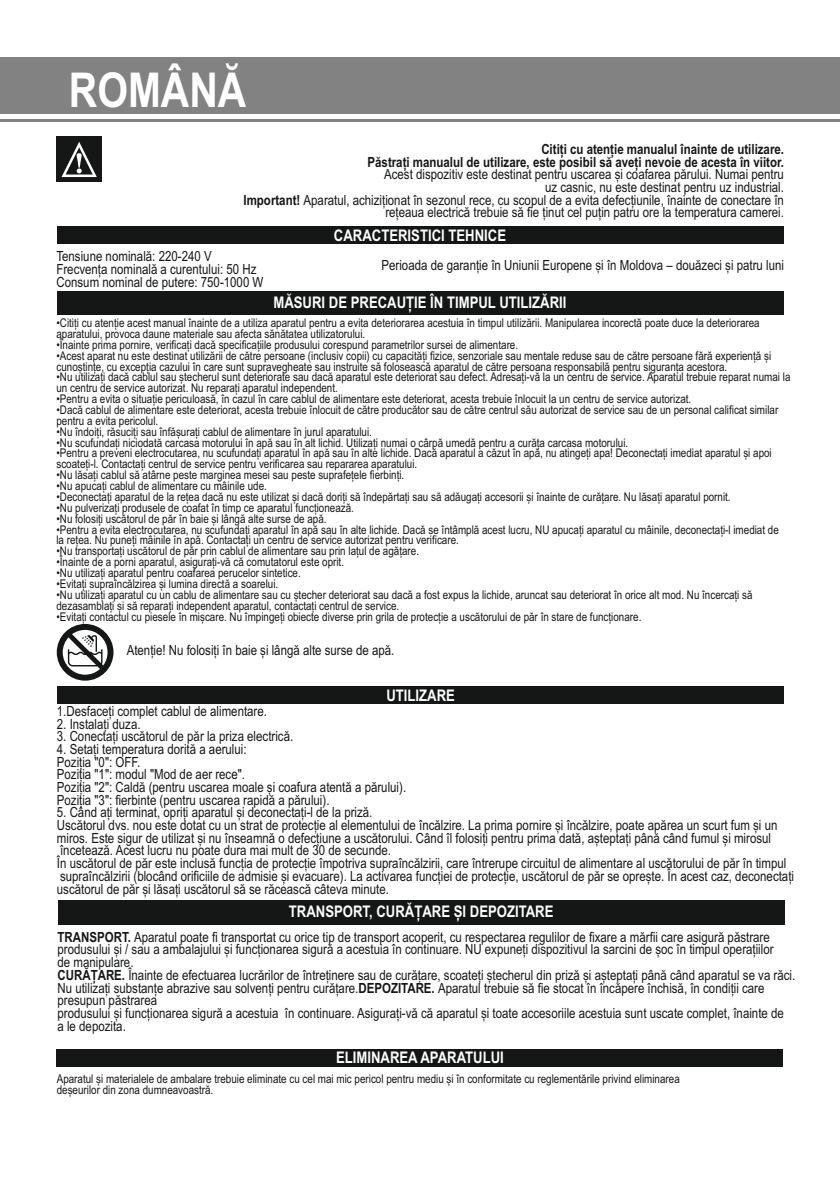
<style>
.page{position:relative;width:840px;height:1191px;background:#fff}
.page>*{position:absolute;margin:0;border:0;box-sizing:border-box;transform-origin:0 0}
.t1{font:700 48px "Arial Narrow";color:#fff}
.t2{font:700 16px "Arial Narrow";color:#fff}
.t3{font:14px/12.6px "Arial Narrow";color:#151616}
.t4{font:700 14px/12.8px "Arial Narrow";color:#151616;text-align:right}
.t5{font:700 14px "Arial Narrow";color:#fff}
.t6{font:12px/10.8px "Arial Narrow";color:#151616}
.s1{font-weight:700}
</style>
<div class="page">
<div style="left:56px;top:137px;width:46px;height:45px;background:#151616"></div>
<svg style="left:61px;top:142px;width:36px;height:35px"></svg>
<div style="left:0;top:57px;width:839px;height:56px;background:#818281"></div>
<hr style="left:0;top:119px;width:839px;height:3px;background:#818281">
<div style="left:57px;top:227px;width:725px;height:17px;background:#151616"></div>
<div style="left:57px;top:292px;width:725px;height:23px;background:#151616"></div>
<div style="left:57px;top:686px;width:726px;height:17px;background:#151616"></div>
<div style="left:58px;top:900px;width:725px;height:24px;background:#151616"></div>
<svg style="left:57px;top:624px;width:56px;height:56px"></svg>
<div style="left:57px;top:1049px;width:725px;height:17px;background:#151616"></div>
<h1 class="t1" style="left:67px;top:67px;width:179px">ROMÂNĂ</h1>
<p class="t4" style="left:367px;top:144px;width:418px">Citiți cu atenție manualul înainte de utilizare.<br>Păstrați manualul de utilizare, este posibil să aveți nevoie de acesta în viitor.</p>
<p class="t3" style="left:243px;top:169px;width:541px;text-align:right">Acest dispozitiv este destinat pentru uscarea și coafarea părului. Numai pentru<br>uz casnic, nu este destinat pentru uz industrial.<br><span class="s1">Important!</span> Aparatul, achiziționat în sezonul rece, cu scopul de a evita defecțiunile, înainte de conectare în rețeaua electrică trebuie să fie ținut cel puțin patru ore la temperatura camerei.</p>
<p class="t3" style="left:56px;top:251px;width:208px">Tensiune nominală: 220-240 V<br>Frecvența nominală a curentului: 50 Hz<br>Consum nominal de putere: 750-1000 W</p>
<h2 class="t2" style="left:273px;top:296px;width:294px">MĂSURI DE PRECAUȚIE ÎN TIMPUL UTILIZĂRII</h2>
<p class="t6" style="left:56px;top:318px;width:704px">• Citiți cu atenție acest manual înainte de a utiliza aparatul pentru a evita deteriorarea acestuia în timpul utilizării. Manipularea incorectă poate duce la deteriorarea aparatului, provoca daune materiale sau afecta sănătatea utilizatorului.</p>
<p class="t6" style="left:56px;top:340px;width:463px">• Înainte prima pornire, verificați dacă specificațiile produsului corespund parametrilor sursei de alimentare.</p>
<p class="t6" style="left:56px;top:351px;width:715px">• Acest aparat nu este destinat utilizării de către persoane (inclusiv copii) cu capacități fizice, senzoriale sau mentale reduse sau de către persoane fără experiență și cunoștințe, cu excepția cazului în care sunt supravegheate sau instruite să folosească aparatul de către persoana responsabilă pentru siguranța acestora.</p>
<p class="t6" style="left:56px;top:373px;width:735px">• Nu utilizați dacă cablul sau ștecherul sunt deteriorate sau dacă aparatul este deteriorat sau defect. Adresați-vă la un centru de service. Aparatul trebuie reparat numai la un centru de service autorizat. Nu reparați aparatul independent.</p>
<p class="t6" style="left:56px;top:394px;width:636px">• Pentru a evita o situație periculoasă, în cazul în care cablul de alimentare este deteriorat, acesta trebuie înlocuit la un centru de service autorizat.</p>
<p class="t6" style="left:56px;top:405px;width:723px">• Dacă cablul de alimentare este deteriorat, acesta trebuie înlocuit de către producător sau de către centrul său autorizat de service sau de un personal calificat similar pentru a evita pericolul.</p>
<p class="t6" style="left:56px;top:427px;width:317px">• Nu îndoiți, răsuciți sau înfășurați cablul de alimentare în jurul aparatului.</p>
<p class="t6" style="left:56px;top:438px;width:573px">• Nu scufundați niciodată carcasa motorului în apă sau în alt lichid. Utilizați numai o cârpă umedă pentru a curăța carcasa motorului.</p>
<p class="t6" style="left:56px;top:449px;width:716px">• Pentru a preveni electrocutarea, nu scufundați aparatul în apă sau în alte lichide. Dacă aparatul a căzut în apă, nu atingeți apa! Deconectați imediat aparatul și apoi scoateți-l. Contactați centrul de service pentru verificarea sau repararea aparatului.</p>
<p class="t6" style="left:56px;top:471px;width:349px">• Nu lăsați cablul să atârne peste marginea mesei sau peste suprafețele fierbinți.</p>
<p class="t6" style="left:56px;top:481px;width:212px">• Nu apucați cablul de alimentare cu mâinile ude.</p>
<p class="t6" style="left:56px;top:492px;width:675px">• Deconectați aparatul de la rețea dacă nu este utilizat și dacă doriți să îndepărtați sau să adăugați accesorii și înainte de curățare. Nu lăsați aparatul pornit.</p>
<p class="t6" style="left:56px;top:503px;width:299px">• Nu pulverizați produsele de coafat în timp ce aparatul funcționează.</p>
<p class="t6" style="left:56px;top:514px;width:271px">• Nu folosiți uscătorul de păr în baie și lângă alte surse de apă.</p>
<p class="t6" style="left:56px;top:525px;width:723px">• Pentru a evita electrocutarea, nu scufundați aparatul în apă sau în alte lichide. Dacă se întâmplă acest lucru, NU apucați aparatul cu mâinile, deconectați-l imediat de la rețea. Nu puneți mâinile în apă. Contactați un centru de service autorizat pentru verificare.</p>
<p class="t6" style="left:56px;top:547px;width:364px">• Nu transportați uscătorul de păr prin cablul de alimentare sau prin lațul de agățare.</p>
<p class="t6" style="left:56px;top:558px;width:289px">• Înainte de a porni aparatul, asigurați-vă că comutatorul este oprit.</p>
<p class="t6" style="left:56px;top:568px;width:246px">• Nu utilizați aparatul pentru coafarea perucelor sintetice.</p>
<p class="t6" style="left:56px;top:579px;width:223px">• Evitați supraîncălzirea și lumina directă a soarelui.</p>
<p class="t6" style="left:56px;top:590px;width:697px">• Nu utilizați aparatul cu un cablu de alimentare sau cu ștecher deteriorat sau dacă a fost expus la lichide, aruncat sau deteriorat în orice alt mod. Nu încercați să dezasamblați și să reparați independent aparatul, contactați centrul de service.</p>
<p class="t6" style="left:56px;top:612px;width:586px">• Evitați contactul cu piesele în mișcare. Nu împingeți obiecte diverse prin grila de protecție a uscătorului de păr în stare de funcționare.</p>
<h2 class="t2" style="left:334px;top:229px;width:174px">CARACTERISTICI TEHNICE</h2>
<p class="t3" style="left:381px;top:260px;width:404px">Perioada de garanție în Uniunii Europene și în Moldova – douăzeci și patru luni</p>
<p class="t3" style="left:127px;top:645px;width:269px">Atenție! Nu folosiți în baie și lângă alte surse de apă.</p>
<h2 class="t2" style="left:386px;top:689px;width:70px">UTILIZARE</h2>
<p class="t3" style="left:57px;top:706px;width:211px">1.Desfaceți complet cablul de alimentare.</p>
<p class="t3" style="left:57px;top:718px;width:85px">2. Instalați duza.</p>
<p class="t3" style="left:57px;top:731px;width:238px">3. Conectați uscătorul de păr la priza electrică.</p>
<p class="t3" style="left:57px;top:744px;width:350px">4. Setați temperatura dorită a aerului:<br>Poziția "0": OFF.<br>Poziția "1": modul "Mod de aer rece".<br>Poziția "2": Caldă (pentru uscarea moale și coafura atentă a părului).<br>Poziția "3": fierbinte (pentru uscarea rapidă a părului).</p>
<p class="t3" style="left:57px;top:807px;width:738px">5. Când ați terminat, opriți aparatul și deconectați-l de la priză.<br>Uscătorul dvs. nou este dotat cu un strat de protecție al elementului de încălzire. La prima pornire și încălzire, poate apărea un scurt fum și un miros. Este sigur de utilizat și nu înseamnă o defecțiune a uscătorului. Când îl folosiți pentru prima dată, așteptați până când fumul și mirosul încetează. Acest lucru nu poate dura mai mult de 30 de secunde.<br>În uscătorul de păr este inclusă funcția de protecție împotriva supraîncălzirii, care întrerupe circuitul de alimentare al uscătorului de păr în timpul supraîncălzirii (blocând orificiile de admisie și evacuare). La activarea funcției de protecție, uscătorul de păr se oprește. În acest caz, deconectați uscătorul de păr și lăsați uscătorul să se răcească câteva minute.</p>
<p class="t5" style="left:435px;top:900px;width:91px">ЕКСПЛУАТАЦІЯ</p>
<h2 class="t2" style="left:289px;top:905px;width:266px">TRANSPORT, CURĂȚARE ȘI DEPOZITARE</h2>
<p class="t3" style="left:57px;top:931px;width:738px"><span class="s1">TRANSPORT.</span> Aparatul poate fi transportat cu orice tip de transport acoperit, cu respectarea regulilor de fixare a mărfii care asigură păstrare produsului și / sau a ambalajului și funcționarea sigură a acestuia în continuare. NU expuneți dispozitivul la sarcini de șoc în timpul operațiilor<br>de manipulare.<br><span class="s1">CURĂȚARE.</span> Înainte de efectuarea lucrărilor de întreținere sau de curățare, scoateți ștecherul din priză și așteptați până când aparatul se va răci.<br>Nu utilizați substanțe abrazive sau solvenți pentru curățare.<span class="s1">DEPOZITARE.</span> Aparatul trebuie să fie stocat în încăpere închisă, în condiții care presupun păstrarea<br>produsului și funcționarea sigură a acestuia în continuare. Asigurați-vă că aparatul și toate accesoriile acestuia sunt uscate complet, înainte de<br>a le depozita.</p>
<h2 class="t2" style="left:336px;top:1051px;width:169px">ELIMINAREA APARATULUI</h2>
<p class="t6" style="left:57px;top:1075px;width:624px">Aparatul și materialele de ambalare trebuie eliminate cu cel mai mic pericol pentru mediu și în conformitate cu reglementările privind eliminarea deșeurilor din zona dumneavoastră.</p>
</div>
